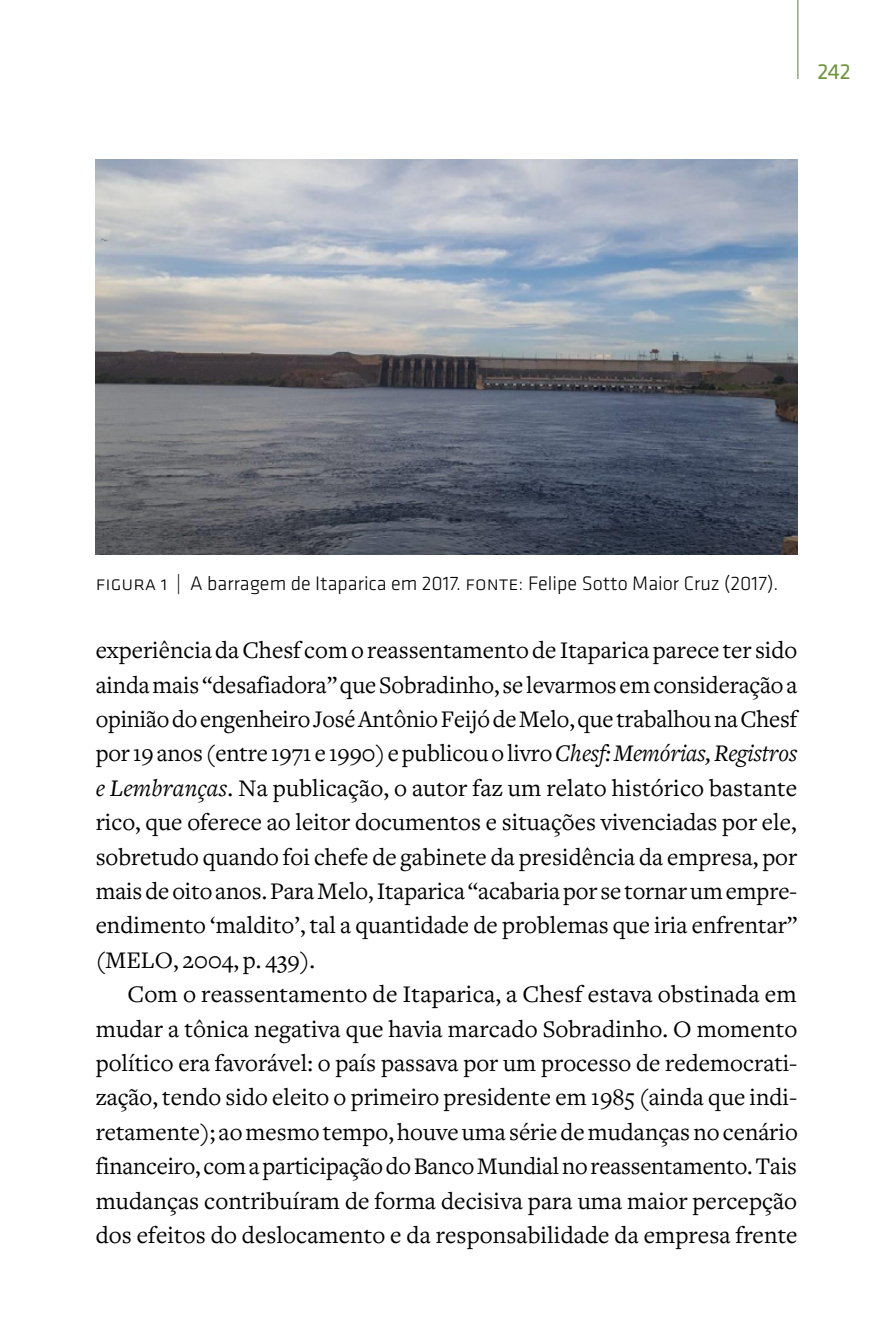
<style>
.page{position:relative;width:893px;height:1340px;background:#fff}
.page>*{position:absolute;margin:0;border:0;box-sizing:border-box;transform-origin:0 0}
.CorpoTexto{font:24.75px/34.4px "Freight Text";color:#000;text-align:justify}
.t1{font:22.5px "Klavika";color:#6e953b}
.LegendaFoto{font:300 20.25px "Klavika";color:#000}
.s1{font-style:italic}
</style>
<div class="page">
<hr style="left:797px;top:0;width:1px;height:79px;background:#6e953b">
<img style="left:96px;top:159px;width:701px;height:395px">
<p class="t1" style="left:818px;top:59px;width:35px">242</p>
<p class="LegendaFoto" style="left:96px;top:571px;width:684px">figura 1 | A barragem de Itaparica em 2017. fonte: Felipe Sotto Maior Cruz (2017).</p>
<p class="CorpoTexto" style="left:96px;top:633px;width:703px">experiência da Chesf com o reassentamento de Itaparica parece ter sido ainda mais “desafiadora” que Sobradinho, se levarmos em consideração a opinião do engenheiro José Antônio Feijó de Melo, que trabalhou na Chesf por 19 anos (entre 1971 e 1990) e publicou o livro <span class="s1">Chesf: Memórias, Registros e Lembranças</span>. Na publicação, o autor faz um relato histórico bastante rico, que oferece ao leitor documentos e situações vivenciadas por ele, sobretudo quando foi chefe de gabinete da presidência da empresa, por mais de oito anos. Para Melo, Itaparica “acabaria por se tornar um empre&shy;endimento ‘maldito’, tal a quantidade de problemas que iria enfrentar” (MELO, 2004, p. 439).</p>
<p class="CorpoTexto" style="left:96px;top:977px;width:704px;text-indent:32px">Com o reassentamento de Itaparica, a Chesf estava obstinada em mudar a tônica negativa que havia marcado Sobradinho. O momento político era favorável: o país passava por um processo de redemocrati&shy;zação, tendo sido eleito o primeiro presidente em 1985 (ainda que indi&shy;retamente); ao mesmo tempo, houve uma série de mudanças no cenário financeiro, com a participação do Banco Mundial no reassentamento. Tais mudanças contribuíram de forma decisiva para uma maior percepção dos efeitos do deslocamento e da responsabilidade da empresa frente</p>
</div>
